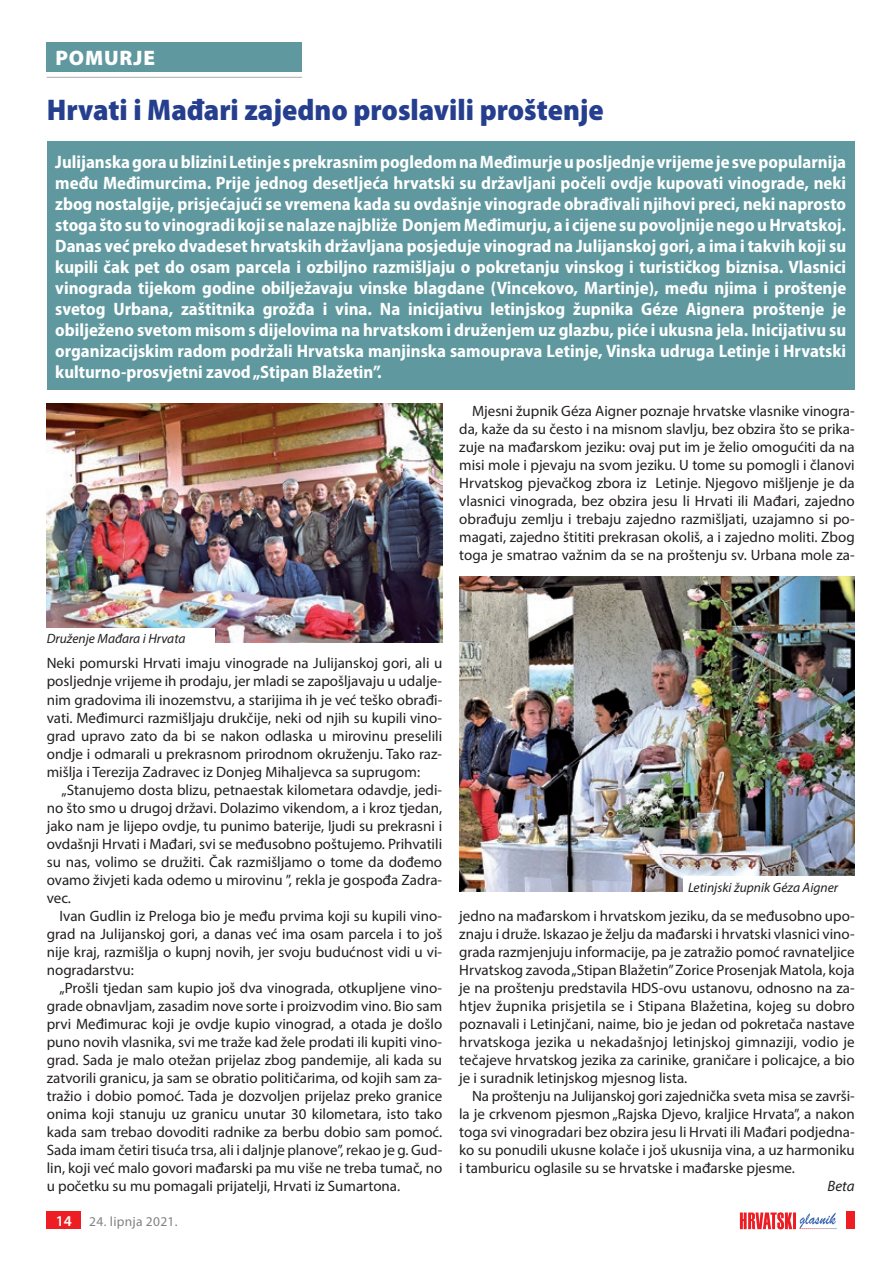
<style>
.page{position:relative;width:893px;height:1263px;background:#fff}
.page>*{position:absolute;margin:0;border:0;box-sizing:border-box;transform-origin:0 0}
.t1{font:900 semi-condensed 30px "Myriad Pro";color:#253f8e}
.t2{font:900 21px "Myriad Pro";letter-spacing:.04em;color:#fff}
.t3{font:700 semi-condensed 18px/21px "Myriad Pro";color:#fff;text-align:justify}
.t4{font:15px/18px "Myriad Pro";color:#231f20;text-align:justify}
.t5{font:italic 15px "Myriad Pro";color:#231f20}
.t6{font:italic 13.5px "Myriad Pro";color:#231f20}
.t7{font:13.5px "Myriad Pro";letter-spacing:.02em;color:#808285}
.s1{font-weight:600;font-size:15px;color:#fff}
</style>
<div class="page">
<svg style="left:740px;top:1212px;width:96px;height:17px"></svg>
<div style="left:846px;top:1212px;width:9px;height:17px;background:#ee1d23"></div>
<div style="left:47px;top:1212px;width:34px;height:17px;background:#ee1d23"></div>
<div style="left:47px;top:43px;width:255px;height:29px;background:#5f999f"></div>
<hr style="left:47px;top:77px;width:255px;height:1px;background:#a8a9ad">
<div style="left:47px;top:142px;width:808px;height:248px;background:#5f999f"></div>
<img style="left:47px;top:404px;width:395px;height:238px">
<img style="left:459px;top:577px;width:396px;height:314px">
<div style="left:43px;top:629px;width:172px;height:19px;background:#fff"></div>
<div style="left:684px;top:877px;width:175px;height:19px;background:#fff"></div>
<h2 class="t2" style="left:55px;top:44px;width:99px">POMURJE</h2>
<h1 class="t1" style="left:47px;top:90px;width:559px">Hrvati i Mađari zajedno proslavili proštenje</h1>
<p class="t3" style="left:55px;top:151px;width:792px">Julijanska gora u blizini Letinje s prekrasnim pogledom na Međimurje u posljednje vrijeme je sve popularnija među Međimurcima. Prije jednog desetljeća hrvatski su državljani počeli ovdje kupovati vinograde, neki zbog nostalgije, prisjećajući se vremena kada su ovdašnje vinograde obrađivali njihovi preci, neki naprosto stoga što su to vinogradi koji se nalaze najbliže Donjem Međimurju, a i cijene su povoljnije nego u Hrvatskoj.<br>Danas već preko dvadeset hrvatskih državljana posjeduje vinograd na Julijanskoj gori, a ima i takvih koji su kupili čak pet do osam parcela i ozbiljno razmišljaju o pokretanju vinskog i turističkog biznisa. Vlasnici vinograda tijekom godine obilježavaju vinske blagdane (Vincekovo, Martinje), među njima i proštenje svetog Urbana, zaštitnika grožđa i vina. Na inicijativu letinjskog župnika Géze Aignera proštenje je obilježeno svetom misom s dijelovima na hrvatskom i druženjem uz glazbu, piće i ukusna jela. Inicijativu su organizacijskim radom podržali Hrvatska manjinska samouprava Letinje, Vinska udruga Letinje i Hrvatski kulturno-prosvjetni zavod „Stipan Blažetin”.</p>
<p class="t4" style="left:459px;top:402px;width:397px;text-indent:13px">Mjesni župnik Géza Aigner poznaje hrvatske vlasnike vinogra&shy;da, kaže da su često i na misnom slavlju, bez obzira što se prika&shy;zuje na mađarskom jeziku: ovaj put im je želio omogućiti da na misi mole i pjevaju na svom jeziku. U tome su pomogli i članovi Hrvatskog pjevačkog zbora iz Letinje. Njegovo mišljenje je da vlasnici vinograda, bez obzira jesu li Hrvati ili Mađari, zajedno obrađuju zemlju i trebaju zajedno razmišljati, uzajamno si po&shy;magati, zajedno štititi prekrasan okoliš, a i zajedno moliti. Zbog toga je smatrao važnim da se na proštenju sv. Urbana mole za-</p>
<p class="t6" style="left:47px;top:630px;width:140px">Druženje Mađara i Hrvata</p>
<p class="t4" style="left:47px;top:654px;width:397px">Neki pomurski Hrvati imaju vinograde na Julijanskoj gori, ali u posljednje vrijeme ih prodaju, jer mladi se zapošljavaju u udalje&shy;nim gradovima ili inozemstvu, a starijima ih je već teško obrađi&shy;vati. Međimurci razmišljaju drukčije, neki od njih su kupili vino&shy;grad upravo zato da bi se nakon odlaska u mirovinu preselili ondje i odmarali u prekrasnom prirodnom okruženju. Tako raz&shy;mišlja i Terezija Zadravec iz Donjeg Mihaljevca sa suprugom:</p>
<p class="t4" style="left:47px;top:780px;width:397px;text-indent:15px">„Stanujemo dosta blizu, petnaestak kilometara odavdje, jedi&shy;no što smo u drugoj državi. Dolazimo vikendom, a i kroz tjedan, jako nam je lijepo ovdje, tu punimo baterije, ljudi su prekrasni i ovdašnji Hrvati i Mađari, svi se međusobno poštujemo. Prihvatili su nas, volimo se družiti. Čak razmišljamo o tome da dođemo ovamo živjeti kada odemo u mirovinu ”, rekla je gospođa Zadra&shy;vec.</p>
<p class="t4" style="left:47px;top:906px;width:397px;text-indent:13px">Ivan Gudlin iz Preloga bio je među prvima koji su kupili vino&shy;grad na Julijanskoj gori, a danas već ima osam parcela i to još nije kraj, razmišlja o kupnj novih, jer svoju budućnost vidi u vi&shy;nogradarstvu:</p>
<p class="t4" style="left:47px;top:978px;width:397px;text-indent:13px">„Prošli tjedan sam kupio još dva vinograda, otkupljene vino&shy;grade obnavljam, zasadim nove sorte i proizvodim vino. Bio sam prvi Međimurac koji je ovdje kupio vinograd, a otada je došlo puno novih vlasnika, svi me traže kad žele prodati ili kupiti vino&shy;grad. Sada je malo otežan prijelaz zbog pandemije, ali kada su zatvorili granicu, ja sam se obratio političarima, od kojih sam za&shy;tražio i dobio pomoć. Tada je dozvoljen prijelaz preko granice onima koji stanuju uz granicu unutar 30 kilometara, isto tako kada sam trebao dovoditi radnike za berbu dobio sam pomoć.<br>Sada imam četiri tisuća trsa, ali i daljnje planove”, rekao je g. Gud&shy;lin, koji već malo govori mađarski pa mu više ne treba tumač, no u početku su mu pomagali prijatelji, Hrvati iz Sumartona.</p>
<p class="t7" style="left:56px;top:1213px;width:123px"><span class="s1">14</span> 24. lipnja 2021.</p>
<p class="t6" style="left:688px;top:879px;width:152px">Letinjski župnik Géza Aigner</p>
<p class="t4" style="left:459px;top:906px;width:397px">jedno na mađarskom i hrvatskom jeziku, da se međusobno upo&shy;znaju i druže. Iskazao je želju da mađarski i hrvatski vlasnici vino&shy;grada razmjenjuju informacije, pa je zatražio pomoć ravnateljice Hrvatskog zavoda „Stipan Blažetin” Zorice Prosenjak Matola, koja je na proštenju predstavila HDS-ovu ustanovu, odnosno na za&shy;htjev župnika prisjetila se i Stipana Blažetina, kojeg su dobro poznavali i Letinjčani, naime, bio je jedan od pokretača nastave hrvatskoga jezika u nekadašnjoj letinjskoj gimnaziji, vodio je tečajeve hrvatskog jezika za carinike, graničare i policajce, a bio je i suradnik letinjskog mjesnog lista.</p>
<p class="t4" style="left:459px;top:1086px;width:397px;text-indent:13px">Na proštenju na Julijanskoj gori zajednička sveta misa se završi&shy;la je crkvenom pjesmon „Rajska Djevo, kraljice Hrvata”, a nakon toga svi vinogradari bez obzira jesu li Hrvati ili Mađari podjedna&shy;ko su ponudili ukusne kolače i još ukusnija vina, a uz harmoniku i tamburicu oglasile su se hrvatske i mađarske pjesme.</p>
<p class="t5" style="left:827px;top:1176px;width:29px">Beta</p>
</div>
